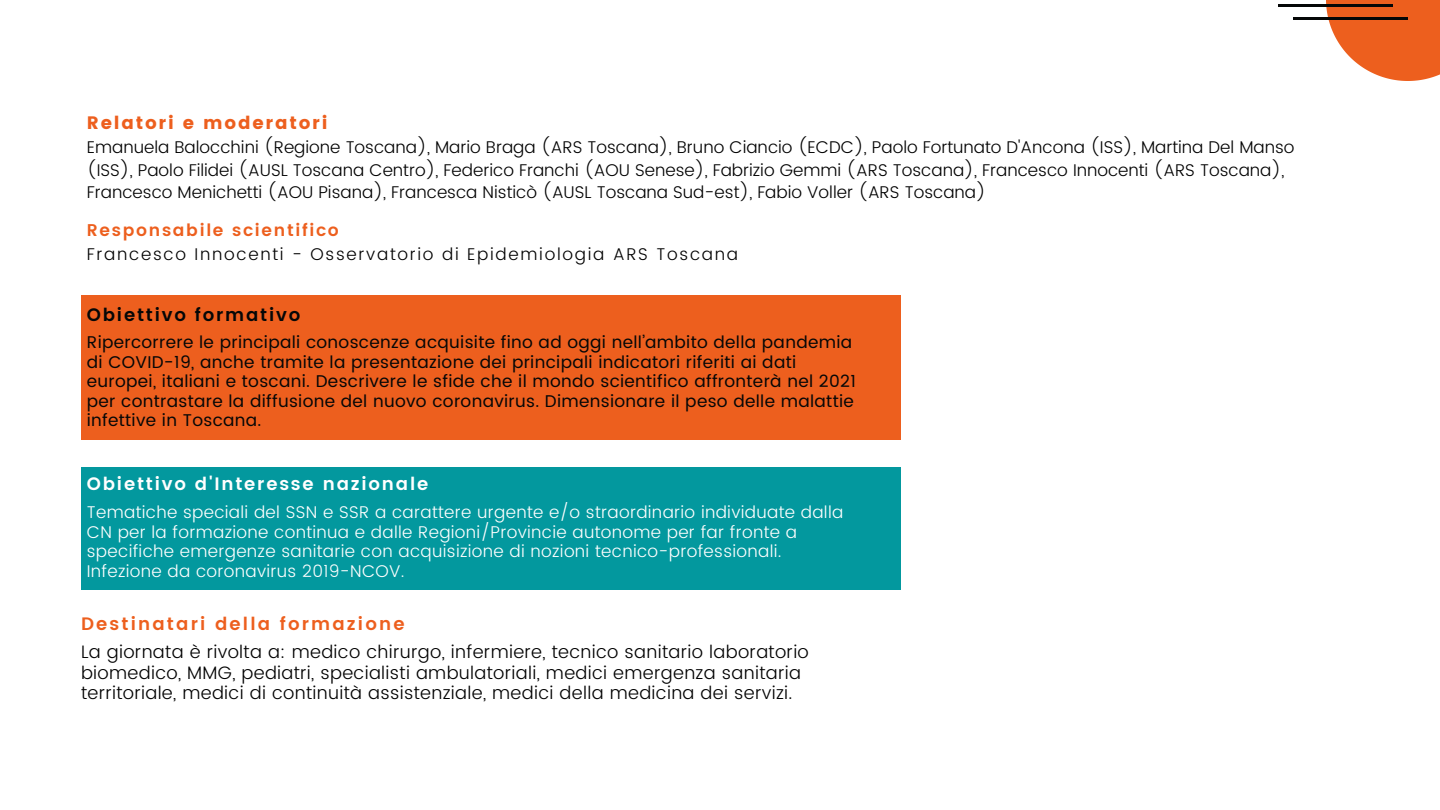
<style>
.page{position:relative;width:1440px;height:810px;background:#fff}
.page>*{position:absolute;margin:0;border:0;box-sizing:border-box;transform-origin:0 0}
.t1{font:300 18px/20.2px "Poppins";letter-spacing:.02em;color:#000}
.t2{font:600 18px "Poppins";letter-spacing:.1em;color:#fff}
.t3{font:600 18px "Poppins";letter-spacing:.12em;color:#ed5f1e}
.t4{font:18px "Poppins";letter-spacing:.1em;color:#ed5f1e}
.t5{font:600 18px "Poppins";letter-spacing:.1em;color:#050707}
.t6{font:300 17px/22.5px "Poppins";color:#000}
.t7{font:17px/19.5px "Poppins";letter-spacing:.02em;color:#050707}
.t8{font:300 17px/19.5px "Poppins";letter-spacing:.02em;color:#fff}
.t9{font:300 17px "Poppins";letter-spacing:.1em;color:#000}
.t10{font:600 17px "Poppins";letter-spacing:.1em;color:#ed5f1e}
</style>
<div class="page">
<svg style="left:1326px;top:0;width:114px;height:81px"></svg>
<hr style="left:1279px;top:5px;width:114px;height:2px;background:#050707">
<hr style="left:1294px;top:17px;width:114px;height:3px;background:#050707">
<div style="left:81px;top:295px;width:820px;height:145px;background:#ed5f1e"></div>
<div style="left:81px;top:467px;width:820px;height:123px;background:#03989e"></div>
<p class="t4" style="left:87px;top:112px;width:242px">Relatori e moderatori</p>
<p class="t6" style="left:87px;top:136px;width:1209px">Emanuela Balocchini (Regione Toscana), Mario Braga (ARS Toscana), Bruno Ciancio (ECDC), Paolo Fortunato D'Ancona (ISS), Martina Del Manso (ISS), Paolo Filidei (AUSL Toscana Centro), Federico Franchi (AOU Senese), Fabrizio Gemmi (ARS Toscana), Francesco Innocenti (ARS Toscana),<br>Francesco Menichetti (AOU Pisana), Francesca Nisticò (AUSL Toscana Sud-est), Fabio Voller (ARS Toscana)</p>
<p class="t10" style="left:87px;top:221px;width:254px">Responsabile scientifico</p>
<p class="t9" style="left:87px;top:244px;width:653px">Francesco Innocenti - Osservatorio di Epidemiologia ARS Toscana</p>
<p class="t5" style="left:87px;top:304px;width:215px">Obiettivo formativo</p>
<p class="t7" style="left:87px;top:333px;width:770px">Ripercorrere le principali conoscenze acquisite fino ad oggi nell’ambito della pandemia di COVID-19, anche tramite la presentazione dei principali indicatori riferiti ai dati europei, italiani e toscani. Descrivere le sfide che il mondo scientifico affronterà nel 2021 per contrastare la diffusione del nuovo coronavirus. Dimensionare il peso delle malattie infettive in Toscana.</p>
<p class="t2" style="left:87px;top:474px;width:343px">Obiettivo d'Interesse nazionale</p>
<p class="t8" style="left:87px;top:502px;width:758px">Tematiche speciali del SSN e SSR a carattere urgente e/o straordinario individuate dalla<br>CN per la formazione continua e dalle Regioni/Provincie autonome per far fronte a specifiche emergenze sanitarie con acquisizione di nozioni tecnico-professionali.</p>
<p class="t8" style="left:87px;top:561px;width:319px">Infezione da coronavirus 2019-NCOV.</p>
<p class="t3" style="left:81px;top:613px;width:325px">Destinatari della formazione</p>
<p class="t1" style="left:81px;top:642px;width:729px">La giornata è rivolta a: medico chirurgo, infermiere, tecnico sanitario laboratorio biomedico, MMG, pediatri, specialisti ambulatoriali, medici emergenza sanitaria territoriale, medici di continuità assistenziale, medici della medicina dei servizi.</p>
</div>
